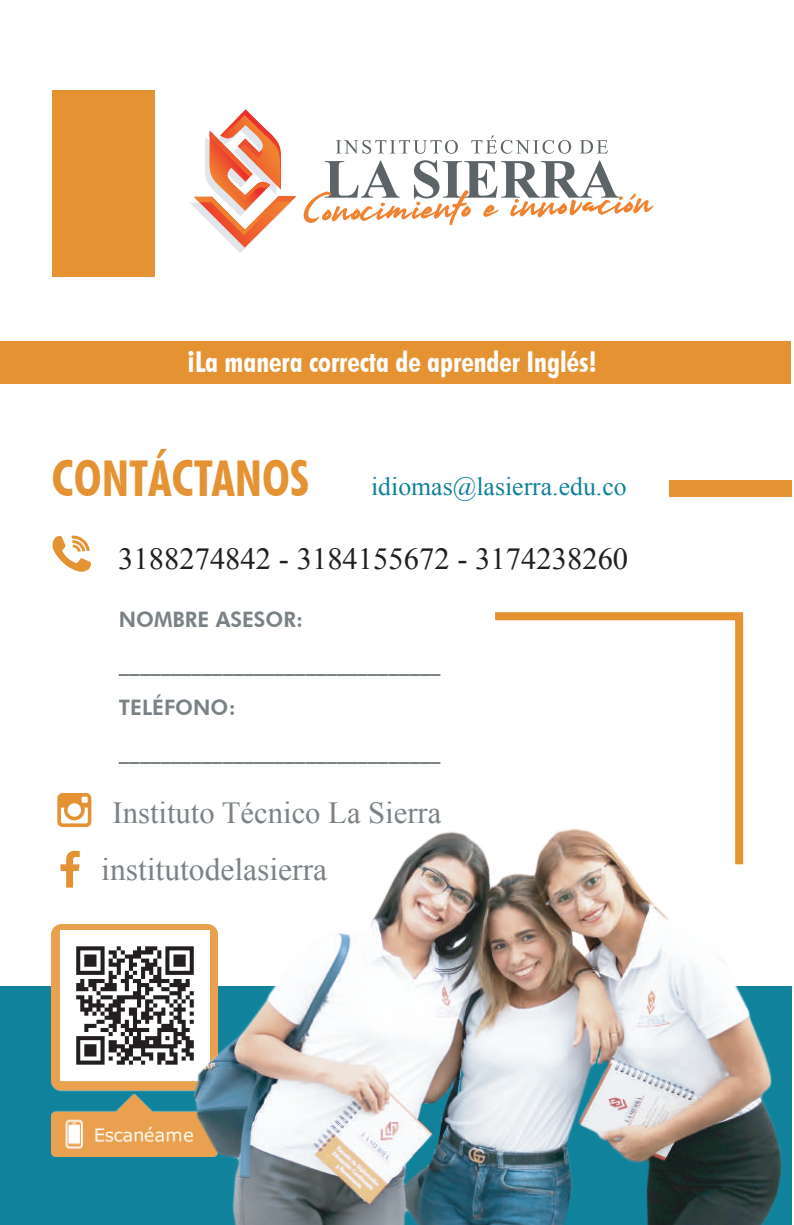
<style>
.page{position:relative;width:794px;height:1225px;background:#fff}
.page>*{position:absolute;margin:0;border:0;box-sizing:border-box;transform-origin:0 0}
.t1{font:700 condensed 49.4px "Futura BT";color:#e59233}
.t2{font:31.6px "Times New Roman";color:#7b8286}
.t3{font:30.6px "Times New Roman";color:#231f20}
.t4{font:30.6px "Times New Roman";color:#7b8286}
.t5{font:700 condensed 28.6px "Futura BT";color:#fff}
.t6{font:25.8px "Times New Roman";color:#10829b}
.t7{font:800 21.4px/44.2px "Futura BT";color:#7b8286}
</style>
<div class="page">
<div style="left:1px;top:342px;width:790px;height:42px;background:#e59233"></div>
<div style="left:53px;top:90px;width:102px;height:186px;background:#e59233"></div>
<div style="left:0;top:986px;width:791px;height:238px;background:#10829b"></div>
<svg style="left:60px;top:850px;width:20px;height:37px"></svg>
<svg style="left:57px;top:793px;width:34px;height:34px"></svg>
<svg style="left:52px;top:535px;width:39px;height:37px"></svg>
<img style="left:51px;top:924px;width:130px;height:232px">
<img style="left:60px;top:931px;width:121px;height:149px">
<div style="left:669px;top:480px;width:122px;height:16px;background:#e59233"></div>
<svg style="left:495px;top:612px;width:249px;height:186px"></svg>
<svg style="left:190px;top:109px;width:106px;height:144px"></svg>
<svg style="left:303px;top:160px;width:351px;height:66px"></svg>
<svg style="left:336px;top:136px;width:272px;height:18px"></svg>
<img style="left:181px;top:798px;width:611px;height:427px">
<h3 class="t5" style="left:187px;top:344px;width:411px">¡La manera correcta de aprender Inglés!</h3>
<h1 class="t1" style="left:51px;top:448px;width:259px">CONTÁCTANOS</h1>
<p class="t6" style="left:371px;top:469px;width:257px">idiomas@lasierra.edu.co</p>
<h3 class="t3" style="left:118px;top:538px;width:511px">3188274842 - 3184155672 - 3174238260</h3>
<p class="t7" style="left:119px;top:597px;width:323px">NOMBRE ASESOR: _______________________________<br>TELÉFONO: _______________________________</p>
<h3 class="t4" style="left:113px;top:792px;width:330px">Instituto Técnico La Sierra</h3>
<h2 class="t2" style="left:101px;top:848px;width:227px">institutodelasierra</h2>
</div>
